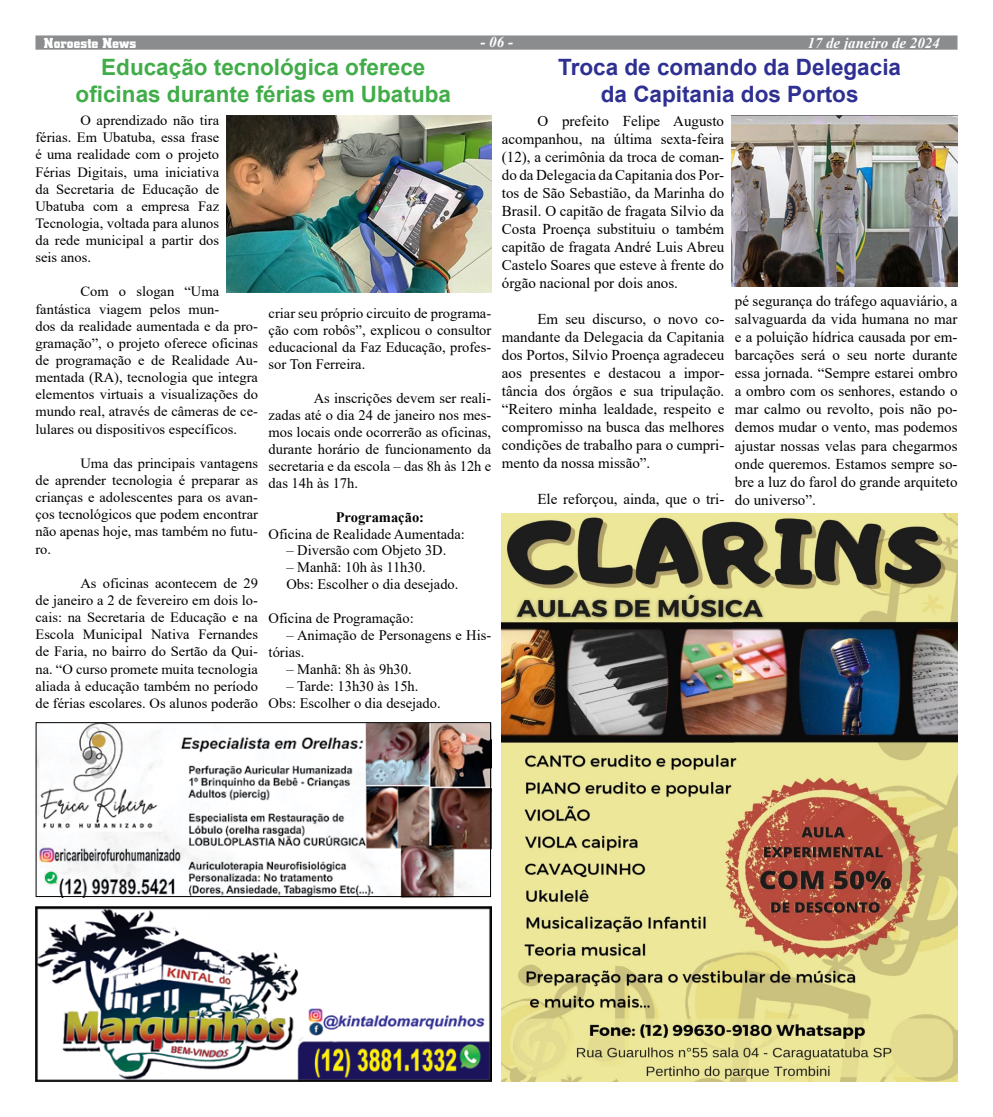
<style>
.page{position:relative;width:993px;height:1117px;background:#fff}
.page>*{position:absolute;margin:0;border:0;box-sizing:border-box;transform-origin:0 0}
.t1{font:700 22.5px/27px "Arial";color:#41ad49;text-align:center}
.t2{font:700 22.5px/27px "Arial";color:#2e3092;text-align:center}
.t3{font:15px/18px "Times New Roman";color:#000;text-align:justify}
.t4{font:italic 700 15px "Times New Roman";color:#fff}
.t5{font:700 15px "City D";letter-spacing:.005em;color:#fff}
.t6{font:14.5px/16.9px "Times New Roman";color:#000;text-align:justify}
.t7{font:700 14.5px "Times New Roman";color:#000}
.t8{font:14.12px/17.1px "Times New Roman";color:#000;text-align:justify}
.s1{font-size:14.12px}
</style>
<div class="page">
<div style="left:35px;top:35px;width:922px;height:15px;background:#8a8c8e;border:1px solid #8a8c8e"></div>
<img style="left:502px;top:513px;width:455px;height:568px">
<img style="left:35px;top:906px;width:456px;height:175px">
<img style="left:226px;top:115px;width:265px;height:178px">
<img style="left:35px;top:722px;width:456px;height:175px">
<div style="left:36px;top:722px;width:455px;height:174px;border:1px solid #000"></div>
<img style="left:731px;top:115px;width:226px;height:171px">
<p class="t5" style="left:44px;top:35px;width:94px">Noroeste News</p>
<p class="t4" style="left:480px;top:31px;width:34px">- 06 -</p>
<p class="t4" style="left:807px;top:33px;width:134px">17 de janeiro de 2024</p>
<h1 class="t1" style="left:76px;top:54px;width:377px">Educação tecnológica oferece oficinas durante férias em Ubatuba</h1>
<p class="t8" style="left:35px;top:111px;width:185px;text-indent:45px">O aprendizado não tira férias. Em Ubatuba, essa frase é uma realidade com o projeto Férias Digitais, uma iniciativa da Secretaria de Educação de Ubatuba com a empresa Faz Tecnologia, voltada para alunos da rede municipal a partir dos seis anos.</p>
<p class="t8" style="left:35px;top:282px;width:224px;text-align:left;text-indent:45px">Com o slogan “Uma fantástica viagem pelos mun-<br>dos da realidade aumentada e da pro&shy;gramação”, o projeto oferece oficinas de programação e de Realidade Au&shy;mentada (RA), tecnologia que integra elementos virtuais a visualizações do mundo real, através de câmeras de ce&shy;lulares ou dispositivos específicos.</p>
<p class="t8" style="left:35px;top:454px;width:224px;text-indent:45px">Uma das principais vantagens de aprender tecnologia é preparar as crianças e adolescentes para os avan&shy;ços tecnológicos que podem encontrar não apenas hoje, mas também no futu&shy;ro.</p>
<p class="t8" style="left:35px;top:574px;width:224px;text-indent:45px">As oficinas acontecem de 29 de janeiro a 2 de fevereiro em dois lo&shy;cais: na Secretaria de Educação e na Escola Municipal Nativa Fernandes de Faria, no bairro do Sertão da Qui&shy;na. “O curso promete muita tecnologia aliada à educação também no período de férias escolares. Os alunos poderão</p>
<h1 class="t2" style="left:558px;top:54px;width:344px">Troca de comando da Delegacia da Capitania dos Portos</h1>
<p class="t3" style="left:502px;top:111px;width:224px;text-indent:35px">O prefeito Felipe Augusto acompanhou, na última sexta-feira (12), a cerimônia da troca de coman&shy;do da Delegacia da Capitania dos Por&shy;tos de São Sebastião, da Marinha do Brasil. O capitão de fragata Silvio da Costa Proença substituiu o também capitão de fragata André Luis Abreu Castelo Soares que esteve à frente do órgão nacional por dois anos.</p>
<p class="t3" style="left:502px;top:309px;width:224px;text-indent:35px">Em seu discurso, o novo co&shy;mandante da Delegacia da Capitania dos Portos, Silvio Proença agradeceu aos presentes e destacou a impor&shy;tância dos órgãos e sua tripulação. “Reitero minha lealdade, respeito e compromisso na busca das melhores condições de trabalho para o cumpri&shy;mento da nossa missão”.</p>
<p class="t3" style="left:537px;top:489px;width:188px">Ele reforçou, ainda, que o tri-</p>
<p class="t3" style="left:734px;top:292px;width:224px">pé segurança do tráfego aquaviário, a salvaguarda da vida humana no mar e a poluição hídrica causada por em&shy;barcações será o seu norte durante essa jornada. “Sempre estarei ombro a ombro com os senhores, estando o mar calmo ou revolto, pois não po&shy;demos mudar o vento, mas podemos ajustar nossas velas para chegarmos onde queremos. Estamos sempre so&shy;bre a luz do farol do grande arquiteto do universo”.</p>
<p class="t8" style="left:268px;top:304px;width:224px">criar seu próprio circuito de programa-</p>
<p class="t6" style="left:268px;top:321px;width:224px"><span class="s1">ção com</span> robôs”, explicou o consultor educacional da Faz Educação, profes&shy;sor Ton Ferreira.</p>
<p class="t6" style="left:268px;top:389px;width:224px;text-indent:45px">As inscrições devem ser reali&shy;zadas até o dia 24 de janeiro nos mes&shy;mos locais onde ocorrerão as oficinas, durante horário de funcionamento da secretaria e da escola – das 8h às 12h e das 14h às 17h.</p>
<p class="t7" style="left:335px;top:506px;width:90px">Programação:</p>
<p class="t6" style="left:268px;top:524px;width:198px">Oficina de Realidade Aumentada:</p>
<p class="t6" style="left:286px;top:541px;width:161px">– Diversão com Objeto 3D.</p>
<p class="t6" style="left:286px;top:558px;width:173px">– Manhã: 10h às 11h30.<br>Obs: Escolher o dia desejado.</p>
<p class="t6" style="left:268px;top:609px;width:146px">Oficina de Programação:</p>
<p class="t6" style="left:268px;top:626px;width:224px;text-indent:18px">– Animação de Personagens e His&shy;tórias.</p>
<p class="t6" style="left:286px;top:660px;width:127px">– Manhã: 8h às 9h30.</p>
<p class="t6" style="left:268px;top:677px;width:173px;text-align:center">– Tarde: 13h30 às 15h.<br>Obs: Escolher o dia desejado.</p>
</div>
